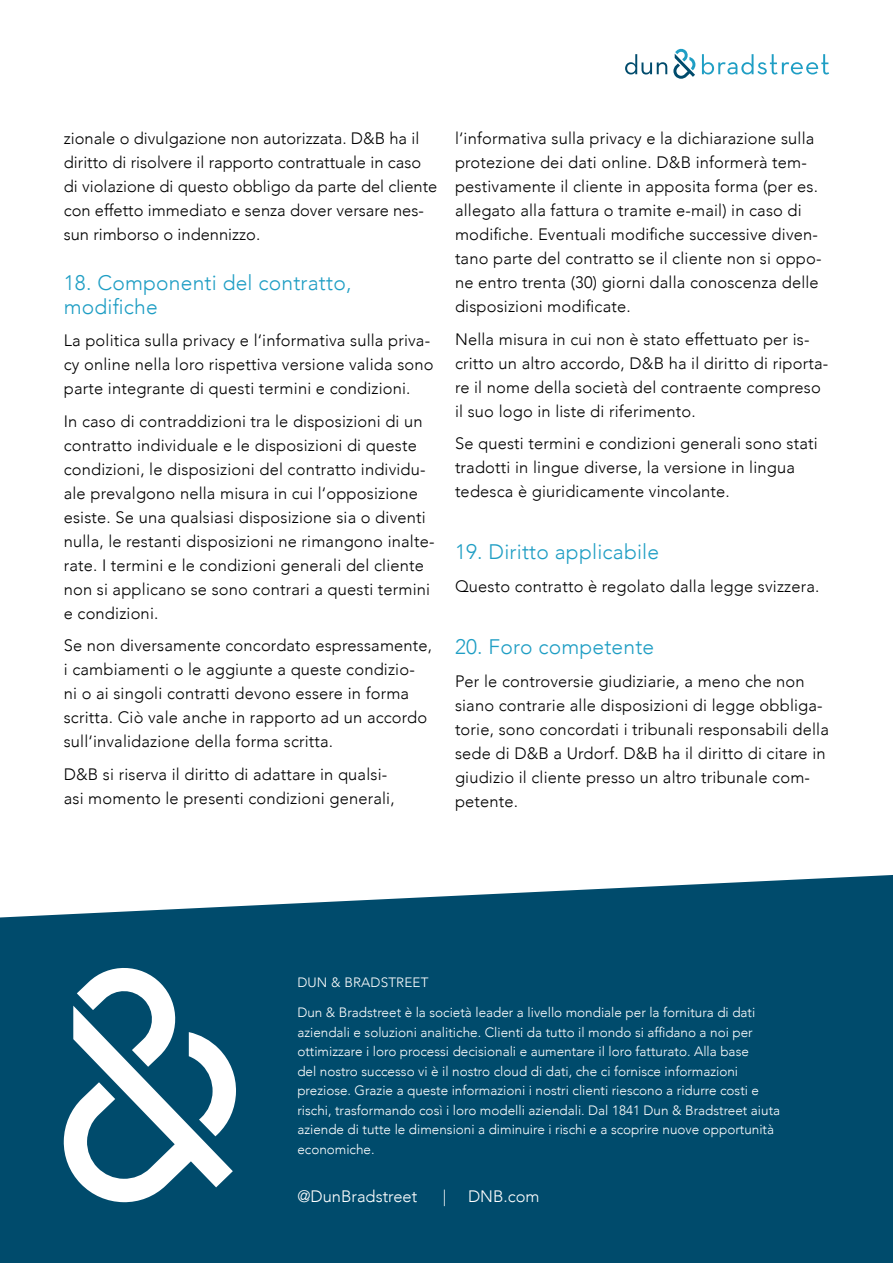
<style>
.page{position:relative;width:893px;height:1263px;background:#fff}
.page>*{position:absolute;margin:0;border:0;box-sizing:border-box;transform-origin:0 0}
.t1{font:300 21px/24px "Avenir";letter-spacing:.01em;color:#1f9ec4}
.t2{font:300 16.5px/24px "Avenir";letter-spacing:.01em;color:#000}
.t3{font:300 16.5px "Avenir";color:#fff}
.t4{font:300 13.5px/19.5px "Avenir";color:#fff}
</style>
<div class="page">
<svg style="left:625px;top:48px;width:70px;height:31px"></svg>
<svg style="left:702px;top:54px;width:127px;height:21px"></svg>
<div style="left:0;top:875px;width:893px;height:388px;background:#004b6c"></div>
<svg style="left:63px;top:963px;width:173px;height:239px"></svg>
<p class="t2" style="left:64px;top:126px;width:375px">zionale o divulgazione non autorizzata. D&amp;B ha il diritto di risolvere il rapporto contrattuale in caso di violazione di questo obbligo da parte del cliente con effetto immediato e senza dover versare nes&shy;sun rimborso o indennizzo.</p>
<p class="t1" style="left:64px;top:270px;width:289px">18. Componenti del contratto, modifiche</p>
<p class="t2" style="left:64px;top:328px;width:371px">La politica sulla privacy e l‘informativa sulla priva&shy;cy online nella loro rispettiva versione valida sono parte integrante di questi termini e condizioni.</p>
<p class="t2" style="left:64px;top:409px;width:372px">In caso di contraddizioni tra le disposizioni di un contratto individuale e le disposizioni di queste condizioni, le disposizioni del contratto individu&shy;ale prevalgono nella misura in cui l‘opposizione esiste. Se una qualsiasi disposizione sia o diventi nulla, le restanti disposizioni ne rimangono inalte&shy;rate. I termini e le condizioni generali del cliente non si applicano se sono contrari a questi termini e condizioni.</p>
<p class="t2" style="left:64px;top:634px;width:370px">Se non diversamente concordato espressamente, i cambiamenti o le aggiunte a queste condizio&shy;ni o ai singoli contratti devono essere in forma scritta. Ciò vale anche in rapporto ad un accordo sull‘invalidazione della forma scritta.</p>
<p class="t2" style="left:64px;top:762px;width:332px">D&amp;B si riserva il diritto di adattare in qualsi&shy;asi momento le presenti condizioni generali,</p>
<p class="t2" style="left:455px;top:127px;width:368px">l‘informativa sulla privacy e la dichiarazione sulla protezione dei dati online. D&amp;B informerà tem&shy;pestivamente il cliente in apposita forma (per es. allegato alla fattura o tramite e-mail) in caso di modifiche. Eventuali modifiche successive diven&shy;tano parte del contratto se il cliente non si oppo&shy;ne entro trenta (30) giorni dalla conoscenza delle disposizioni modificate.</p>
<p class="t2" style="left:455px;top:327px;width:375px">Nella misura in cui non è stato effettuato per is&shy;critto un altro accordo, D&amp;B ha il diritto di riporta&shy;re il nome della società del contraente compreso il suo logo in liste di riferimento.</p>
<p class="t2" style="left:455px;top:432px;width:364px">Se questi termini e condizioni generali sono stati tradotti in lingue diverse, la versione in lingua tedesca è giuridicamente vincolante.</p>
<p class="t1" style="left:455px;top:540px;width:206px">19. Diritto applicabile</p>
<p class="t2" style="left:455px;top:574px;width:366px">Questo contratto è regolato dalla legge svizzera.</p>
<p class="t1" style="left:455px;top:635px;width:201px">20. Foro competente</p>
<p class="t2" style="left:455px;top:669px;width:375px">Per le controversie giudiziarie, a meno che non siano contrarie alle disposizioni di legge obbliga&shy;torie, sono concordati i tribunali responsabili della sede di D&amp;B a Urdorf. D&amp;B ha il diritto di citare in giudizio il cliente presso un altro tribunale com&shy;petente.</p>
<p class="t4" style="left:297px;top:972px;width:133px">DUN &amp; BRADSTREET</p>
<p class="t4" style="left:297px;top:1003px;width:484px">Dun &amp; Bradstreet è la società leader a livello mondiale per la fornitura di dati aziendali e soluzioni analitiche. Clienti da tutto il mondo si affidano a noi per ottimizzare i loro processi decisionali e aumentare il loro fatturato. Alla base<br>del nostro successo vi è il nostro cloud di dati, che ci fornisce informazioni preziose. Grazie a queste informazioni i nostri clienti riescono a ridurre costi e rischi, trasformando così i loro modelli aziendali. Dal 1841 Dun &amp; Bradstreet aiuta aziende di tutte le dimensioni a diminuire i rischi e a scoprire nuove opportunità economiche.</p>
<p class="t3" style="left:297px;top:1187px;width:121px">@DunBradstreet</p>
<p class="t3" style="left:443px;top:1187px;width:5px">|</p>
<p class="t3" style="left:468px;top:1187px;width:73px">DNB.com</p>
</div>
